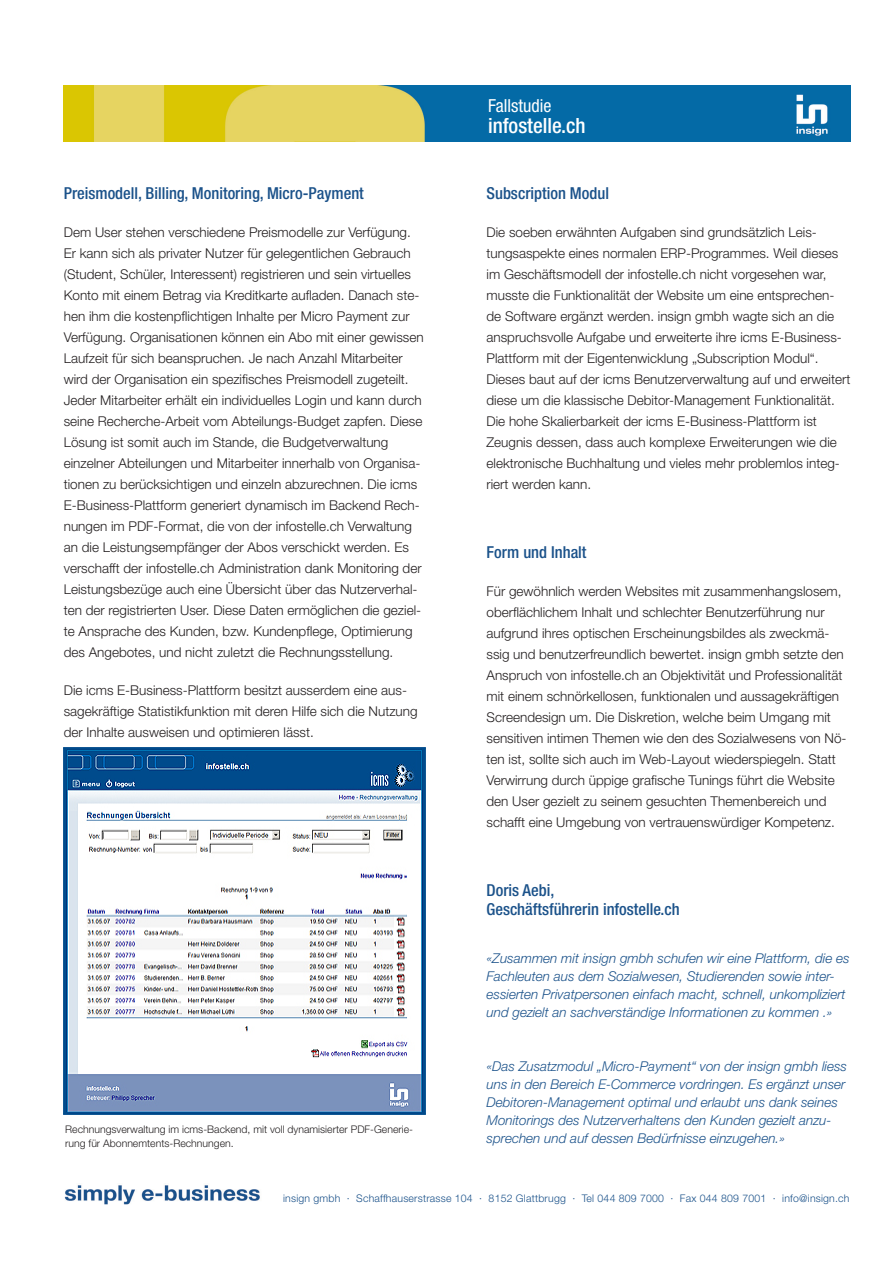
<style>
.page{position:relative;width:893px;height:1263px;background:#fff}
.page>*{position:absolute;margin:0;border:0;box-sizing:border-box;transform-origin:0 0}
.t1{font:500 condensed 21px "Helvetica Neue LT Std";color:#fff}
.t2{font:condensed 18px "Helvetica Neue LT Std";color:#fff}
.Überschrift_innerhal{font:500 condensed 16.5px/19.5px "Helvetica Neue LT Std";color:#1b528a}
.Fliesstext{font:300 13.5px/21px "Helvetica Neue LT Std";color:#231f20}
.Leadtext{font:italic 300 13.5px/18px "Helvetica Neue LT Std";color:#1b528a}
.Legende{font:300 10.5px/13.5px "Helvetica Neue LT Std";color:#231f20}
.t3{font:300 10.5px "Helvetica Neue LT Std";letter-spacing:.02em;color:#1b528a}
</style>
<div class="page">
<img style="left:63px;top:85px;width:787px;height:56px">
<img style="left:64px;top:1185px;width:196px;height:20px">
<img style="left:64px;top:747px;width:361px;height:367px">
<p class="Überschrift_innerhal" style="left:64px;top:183px;width:302px">Preismodell, Billing, Monitoring, Micro-Payment</p>
<p class="Fliesstext" style="left:64px;top:221px;width:361px">Dem User stehen verschiedene Preismodelle zur Verfügung.<br>Er kann sich als privater Nutzer für gelegentlichen Gebrauch (Student, Schüler, Interessent) registrieren und sein virtuelles Konto mit einem Betrag via Kreditkarte aufladen. Danach ste&shy;hen ihm die kostenpflichtigen Inhalte per Micro Payment zur Verfügung. Organisationen können ein Abo mit einer gewissen Laufzeit für sich beanspruchen. Je nach Anzahl Mitarbeiter wird der Organisation ein spezifisches Preismodell zugeteilt.<br>Jeder Mitarbeiter erhält ein individuelles Login und kann durch seine Recherche-Arbeit vom Abteilungs-Budget zapfen. Diese Lösung ist somit auch im Stande, die Budgetverwaltung einzelner Abteilungen und Mitarbeiter innerhalb von Organisa&shy;tionen zu berücksichtigen und einzeln abzurechnen. Die icms E-Business-Plattform generiert dynamisch im Backend Rech&shy;nungen im PDF-Format, die von der infostelle.ch Verwaltung an die Leistungsempfänger der Abos verschickt werden. Es verschafft der infostelle.ch Administration dank Monitoring der Leistungsbezüge auch eine Übersicht über das Nutzerverhal&shy;ten der registrierten User. Diese Daten ermöglichen die geziel&shy;te Ansprache des Kunden, bzw. Kundenpflege, Optimierung des Angebotes, und nicht zuletzt die Rechnungsstellung.</p>
<p class="Fliesstext" style="left:64px;top:679px;width:355px">Die icms E-Business-Plattform besitzt ausserdem eine aus&shy;sagekräftige Statistikfunktion mit deren Hilfe sich die Nutzung der Inhalte ausweisen und optimieren lässt.</p>
<p class="Legende" style="left:65px;top:1122px;width:349px">Rechnungsverwaltung im icms-Backend, mit voll dynamisierter PDF-Generie&shy;rung für Abonnemtents-Rechnungen.</p>
<h2 class="t2" style="left:488px;top:95px;width:65px">Fallstudie</h2>
<h1 class="t1" style="left:488px;top:113px;width:99px">infostelle.ch</h1>
<p class="Überschrift_innerhal" style="left:487px;top:183px;width:124px">Subscription Modul</p>
<p class="Fliesstext" style="left:487px;top:221px;width:365px">Die soeben erwähnten Aufgaben sind grundsätzlich Leis&shy;tungsaspekte eines normalen ERP-Programmes. Weil dieses im Geschäftsmodell der infostelle.ch nicht vorgesehen war, musste die Funktionalität der Website um eine entsprechen&shy;de Software ergänzt werden. insign gmbh wagte sich an die anspruchsvolle Aufgabe und erweiterte ihre icms E-Business-Plattform mit der Eigentenwicklung „Subscription Modul“.<br>Dieses baut auf der icms Benutzerverwaltung auf und erweitert diese um die klassische Debitor-Management Funktionalität.<br>Die hohe Skalierbarkeit der icms E-Business-Plattform ist Zeugnis dessen, dass auch komplexe Erweiterungen wie die elektronische Buchhaltung und vieles mehr problemlos integ&shy;riert werden kann.</p>
<p class="Überschrift_innerhal" style="left:487px;top:542px;width:102px">Form und Inhalt</p>
<p class="Fliesstext" style="left:487px;top:580px;width:362px">Für gewöhnlich werden Websites mit zusammenhangslosem, oberflächlichem Inhalt und schlechter Benutzerführung nur aufgrund ihres optischen Erscheinungsbildes als zweckmä&shy;ssig und benutzerfreundlich bewertet. insign gmbh setzte den Anspruch von infostelle.ch an Objektivität und Professionalität mit einem schnörkellosen, funktionalen und aussagekräftigen Screendesign um. Die Diskretion, welche beim Umgang mit sensitiven intimen Themen wie den des Sozialwesens von Nö&shy;ten ist, sollte sich auch im Web-Layout wiederspiegeln. Statt Verwirrung durch üppige grafische Tunings führt die Website den User gezielt zu seinem gesuchten Themenbereich und schafft eine Umgebung von vertrauenswürdiger Kompetenz.</p>
<p class="Überschrift_innerhal" style="left:487px;top:880px;width:195px">Doris Aebi,<br>Geschäftsführerin infostelle.ch</p>
<p class="Leadtext" style="left:487px;top:949px;width:365px">«Zusammen mit insign gmbh schufen wir eine Plattform, die es Fachleuten aus dem Sozialwesen, Studierenden sowie inter&shy;essierten Privatpersonen einfach macht, schnell, unkompliziert und gezielt an sachverständige Informationen zu kommen .»</p>
<p class="Leadtext" style="left:487px;top:1057px;width:362px">«Das Zusatzmodul „Micro-Payment“ von der insign gmbh liess uns in den Bereich E-Commerce vordringen. Es ergänzt unser Debitoren-Management optimal und erlaubt uns dank seines Monitorings des Nutzerverhaltens den Kunden gezielt anzu&shy;sprechen und auf dessen Bedürfnisse einzugehen.»</p>
<p class="t3" style="left:283px;top:1191px;width:568px">insign gmbh · Schaffhauserstrasse 104 · 8152 Glattbrugg · Tel 044 809 7000 · Fax 044 809 7001 · info@insign.ch</p>
</div>
